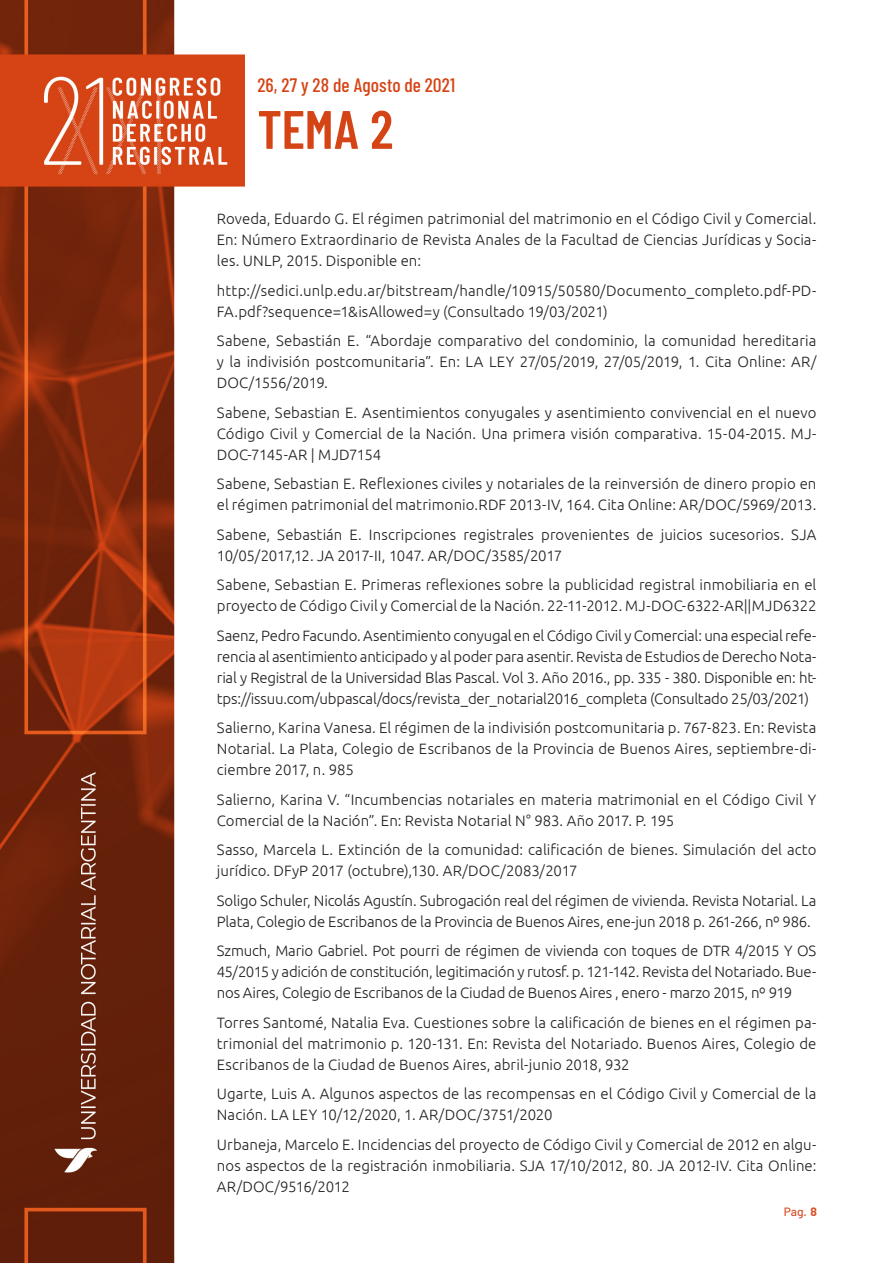
<style>
.page{position:relative;width:893px;height:1263px;background:#fff}
.page>*{position:absolute;margin:0;border:0;box-sizing:border-box;transform-origin:0 0}
.t1{font:600 54px "Barlow Condensed";color:#d54415}
.t2{font:500 19.5px "Barlow Condensed";letter-spacing:.005em;color:#d54415}
.t3{font:300 15px/21px "Ubuntu";letter-spacing:.005em;color:#231f20;text-align:justify}
.t4{font:300 15px/21px "Ubuntu";letter-spacing:-.015em;color:#231f20}
.t5{font:500 12px "Barlow";color:#d84e27}
.s1{font-weight:700}
</style>
<div class="page">
<img style="left:0;top:1px;width:244px;height:1262px">
<h2 class="t2" style="left:257px;top:73px;width:199px">26, 27 y 28 de Agosto de 2021</h2>
<h1 class="t1" style="left:257px;top:96px;width:137px">TEMA 2</h1>
<p class="t3" style="left:217px;top:208px;width:601px">Roveda, Eduardo G. El régimen patrimonial del matrimonio en el Código Civil y Comercial.<br>En: Número Extraordinario de Revista Anales de la Facultad de Ciencias Jurídicas y Socia&shy;les. UNLP, 2015. Disponible en:</p>
<p class="t3" style="left:217px;top:280px;width:601px">http://sedici.unlp.edu.ar/bitstream/handle/10915/50580/Documento_completo.pdf-PD-<br>FA.pdf?sequence=1&amp;isAllowed=y (Consultado 19/03/2021)</p>
<p class="t3" style="left:217px;top:330px;width:601px">Sabene, Sebastián E. “Abordaje comparativo del condominio, la comunidad hereditaria y la indivisión postcomunitaria”. En: LA LEY 27/05/2019, 27/05/2019, 1. Cita Online: AR/ DOC/1556/2019.</p>
<p class="t3" style="left:217px;top:402px;width:601px">Sabene, Sebastian E. Asentimientos conyugales y asentimiento convivencial en el nuevo Código Civil y Comercial de la Nación. Una primera visión comparativa. 15-04-2015. MJ-DOC-7145-AR | MJD7154</p>
<p class="t3" style="left:217px;top:473px;width:601px">Sabene, Sebastian E. Reflexiones civiles y notariales de la reinversión de dinero propio en el régimen patrimonial del matrimonio.RDF 2013-IV, 164. Cita Online: AR/DOC/5969/2013.</p>
<p class="t3" style="left:217px;top:524px;width:601px">Sabene, Sebastián E. Inscripciones registrales provenientes de juicios sucesorios. SJA<br>10/05/2017,12. JA 2017-II, 1047. AR/DOC/3585/2017</p>
<p class="t3" style="left:217px;top:574px;width:601px">Sabene, Sebastian E. Primeras reflexiones sobre la publicidad registral inmobiliaria en el proyecto de Código Civil y Comercial de la Nación. 22-11-2012. MJ-DOC-6322-AR||MJD6322</p>
<p class="t3" style="left:217px;top:625px;width:601px">Saenz, Pedro Facundo. Asentimiento conyugal en el Código Civil y Comercial: una especial refe&shy;rencia al asentimiento anticipado y al poder para asentir. Revista de Estudios de Derecho Nota&shy;rial y Registral de la Universidad Blas Pascal. Vol 3. Año 2016., pp. 335 - 380. Disponible en: ht&shy;tps://issuu.com/ubpascal/docs/revista_der_notarial2016_completa (Consultado 25/03/2021)</p>
<p class="t3" style="left:217px;top:717px;width:601px">Salierno, Karina Vanesa. El régimen de la indivisión postcomunitaria p. 767-823. En: Revista Notarial. La Plata, Colegio de Escribanos de la Provincia de Buenos Aires, septiembre-di&shy;ciembre 2017, n. 985</p>
<p class="t3" style="left:217px;top:789px;width:601px">Salierno, Karina V. “Incumbencias notariales en materia matrimonial en el Código Civil Y<br>Comercial de la Nación”. En: Revista Notarial N° 983. Año 2017. P. 195</p>
<p class="t3" style="left:217px;top:839px;width:601px">Sasso, Marcela L. Extinción de la comunidad: calificación de bienes. Simulación del acto jurídico. DFyP 2017 (octubre),130. AR/DOC/2083/2017</p>
<p class="t4" style="left:217px;top:890px;width:601px">Soligo Schuler, Nicolás Agustín. Subrogación real del régimen de vivienda. Revista Notarial. La<br>Plata, Colegio de Escribanos de la Provincia de Buenos Aires, ene-jun 2018 p. 261-266, nº 986.</p>
<p class="t3" style="left:217px;top:940px;width:601px">Szmuch, Mario Gabriel. Pot pourri de régimen de vivienda con toques de DTR 4/2015 Y OS 45/2015 y adición de constitución, legitimación y rutosf. p. 121-142. Revista del Notariado. Bue&shy;nos Aires, Colegio de Escribanos de la Ciudad de Buenos Aires , enero - marzo 2015, nº 919</p>
<p class="t3" style="left:217px;top:1012px;width:601px">Torres Santomé, Natalia Eva. Cuestiones sobre la calificación de bienes en el régimen pa&shy;trimonial del matrimonio p. 120-131. En: Revista del Notariado. Buenos Aires, Colegio de Escribanos de la Ciudad de Buenos Aires, abril-junio 2018, 932</p>
<p class="t3" style="left:217px;top:1083px;width:601px">Ugarte, Luis A. Algunos aspectos de las recompensas en el Código Civil y Comercial de la<br>Nación. LA LEY 10/12/2020, 1. AR/DOC/3751/2020</p>
<p class="t3" style="left:217px;top:1134px;width:601px">Urbaneja, Marcelo E. Incidencias del proyecto de Código Civil y Comercial de 2012 en algu&shy;nos aspectos de la registración inmobiliaria. SJA 17/10/2012, 80. JA 2012-IV. Cita Online:<br>AR/DOC/9516/2012</p>
<p class="t5" style="left:784px;top:1204px;width:35px">Pag. <span class="s1">8</span></p>
</div>
